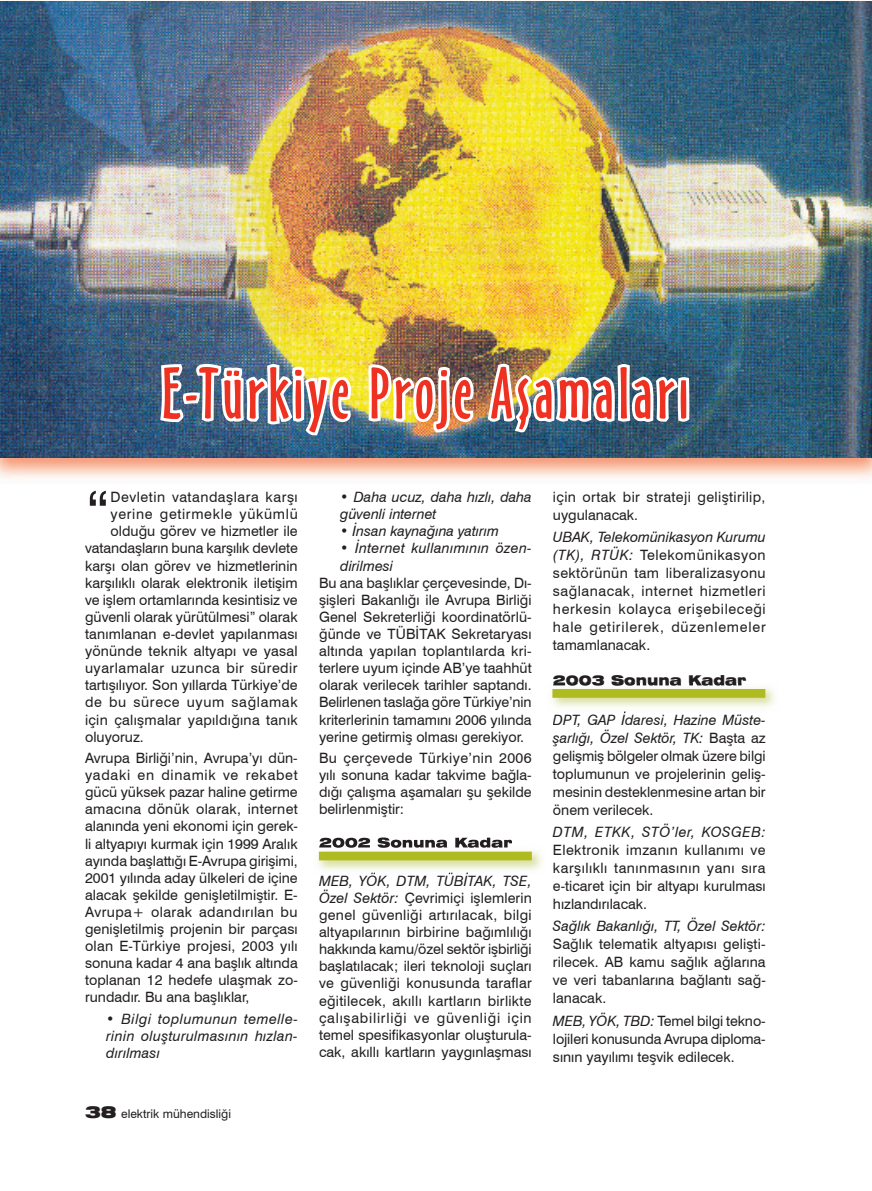
<style>
.page{position:relative;width:872px;height:1191px;background:#fff}
.page>*{position:absolute;margin:0;border:0;box-sizing:border-box;transform-origin:0 0}
.t1{font:67.5px "Oz Handicraft BT";letter-spacing:.06em;color:#ef3122}
.t2{font:61.8px "Swiss 721 BT";color:#231f20}
.t3{font:14.25px/17.1px "Swiss 721 BT";color:#231f20;text-align:justify}
.t4{font:italic 14.25px/17.1px "Swiss 721 BT";color:#231f20;text-align:justify}
.t5{font:14.25px "Swiss 721 BT";letter-spacing:.035em;color:#231f20}
.t6{font:14.25px "Swiss 721 BT";letter-spacing:.045em;color:#231f20}
.t7{font:14.25px/18px "Swiss 721 BT";letter-spacing:.025em;color:#231f20}
.t8{font:italic 14.25px/17.1px "Swiss 721 BT";letter-spacing:.02em;color:#231f20}
.t9{font:14.25px "Swiss 721 BT";letter-spacing:.02em;color:#231f20}
.t10{font:italic 14.25px "Swiss 721 BT";letter-spacing:.035em;color:#231f20}
.t11{font:900 expanded 13.5px "Swiss 721 BT";color:#231f20}
.t12{font:12px "Swiss 721 BT";color:#231f20}
.s1{font-weight:900;font-stretch:expanded;font-size:16.5px}
.s2{font-style:italic}
</style>
<div class="page">
<img style="left:0;top:0;width:872px;height:480px">
<img style="left:0;top:2px;width:872px;height:455px">
<svg style="left:319px;top:837px;width:165px;height:9px"></svg>
<img style="left:157px;top:0;width:199px;height:444px">
<img style="left:365px;top:330px;width:113px;height:106px">
<svg style="left:484px;top:327px;width:209px;height:519px"></svg>
<img style="left:318px;top:847px;width:224px;height:24px">
<img style="left:319px;top:846px;width:189px;height:1px">
<img style="left:371px;top:872px;width:97px;height:2px">
<div style="left:319px;top:852px;width:212px;height:8px;background:#aebc21"></div>
<div style="left:319px;top:851px;width:213px;height:9px;border:1px solid #aebc21"></div>
<img style="left:547px;top:683px;width:228px;height:29px">
<img style="left:553px;top:683px;width:193px;height:2px">
<img style="left:553px;top:711px;width:212px;height:1px">
<div style="left:553px;top:689px;width:212px;height:8px;background:#aebc21"></div>
<h1 class="t1" style="left:162px;top:354px;width:529px">E-Türkiye Proje Aşamaları</h1>
<h2 class="t2" style="left:85px;top:477px;width:27px">“</h2>
<p class="t5" style="left:111px;top:488px;width:189px">Devletin vatandaşlara karşı</p>
<p class="t6" style="left:111px;top:505px;width:189px">yerine getirmekle yükümlü</p>
<p class="t3" style="left:111px;top:522px;width:189px">olduğu görev ve hizmetler ile</p>
<p class="t3" style="left:85px;top:539px;width:214px">vatandaşların buna karşılık devlete</p>
<p class="t3" style="left:85px;top:557px;width:214px">karşı olan görev ve hizmetlerinin</p>
<p class="t3" style="left:85px;top:574px;width:214px">karşılıklı olarak elektronik iletişim</p>
<p class="t3" style="left:85px;top:591px;width:214px">ve işlem ortamlarında kesintisiz ve</p>
<p class="t3" style="left:85px;top:608px;width:214px">güvenli olarak yürütülmesi” olarak</p>
<p class="t3" style="left:85px;top:625px;width:214px">tanımlanan e-devlet yapılanması</p>
<p class="t3" style="left:85px;top:642px;width:214px">yönünde teknik altyapı ve yasal</p>
<p class="t5" style="left:85px;top:659px;width:214px">uyarlamalar uzunca bir süredir</p>
<p class="t3" style="left:85px;top:676px;width:214px">tartışılıyor. Son yıllarda Türkiye’de</p>
<p class="t6" style="left:85px;top:693px;width:214px">de bu sürece uyum sağlamak</p>
<p class="t9" style="left:85px;top:711px;width:214px">için çalışmalar yapıldığına tanık</p>
<p class="t3" style="left:85px;top:728px;width:60px">oluyoruz.</p>
<p class="t3" style="left:85px;top:749px;width:214px">Avrupa Birliği’nin, Avrupa’yı dün&shy;yadaki en dinamik ve rekabet gücü yüksek pazar haline getirme amacına dönük olarak, internet alanında yeni ekonomi için gerek&shy;li altyapıyı kurmak için 1999 Aralık ayında başlattığı E-Avrupa girişimi, 2001 yılında aday ülkeleri de içine alacak şekilde genişletilmiştir. E-Avrupa+ olarak adandırılan bu genişletilmiş projenin bir parçası olan E-Türkiye projesi, 2003 yılı sonuna kadar 4 ana başlık altında toplanan 12 hedefe ulaşmak zo&shy;rundadır. Bu ana başlıklar,</p>
<p class="t4" style="left:106px;top:1010px;width:193px">• Bilgi toplumunun temelle&shy;rinin oluşturulmasının hızlan&shy;dırılması</p>
<p class="t12" style="left:85px;top:1107px;width:147px"><span class="s1">38</span> elektrik mühendisliği</p>
<p class="t4" style="left:340px;top:488px;width:193px">• Daha ucuz, daha hızlı, daha güvenli internet</p>
<p class="t4" style="left:340px;top:522px;width:160px">• İnsan kaynağına yatırım</p>
<p class="t8" style="left:340px;top:539px;width:193px">• İnternet kullanımının özen&shy;dirilmesi</p>
<p class="t3" style="left:319px;top:574px;width:214px">Bu ana başlıklar çerçevesinde, Dı&shy;şişleri Bakanlığı ile Avrupa Birliği Genel Sekreterliği koordinatörlü&shy;ğünde ve TÜBİTAK Sekretaryası altında yapılan toplantılarda kri&shy;terlere uyum içinde AB’ye taahhüt olarak verilecek tarihler saptandı.<br>Belirlenen taslağa göre Türkiye’nin kriterlerinin tamamını 2006 yılında yerine getirmiş olması gerekiyor.</p>
<p class="t3" style="left:319px;top:749px;width:214px">Bu çerçevede Türkiye’nin 2006 yılı sonuna kadar takvime bağla&shy;dığı çalışma aşamaları şu şekilde belirlenmiştir:</p>
<p class="t3" style="left:319px;top:872px;width:214px"><span class="s2">MEB, YÖK, DTM, TÜBİTAK, TSE, Özel Sektör:</span> Çevrimiçi işlemlerin genel güvenliği artırılacak, bilgi altyapılarının birbirine bağımlılığı hakkında kamu/özel sektör işbirliği başlatılacak; ileri teknoloji suçları ve güvenliği konusunda taraflar eğitilecek, akıllı kartların birlikte çalışabilirliği ve güvenliği için temel spesifikasyonlar oluşturula&shy;cak, akıllı kartların yaygınlaşması</p>
<p class="t7" style="left:553px;top:488px;width:214px">için ortak bir strateji geliştirilip, uygulanacak.</p>
<p class="t3" style="left:553px;top:528px;width:214px;line-height:18px"><span class="s2">UBAK, Telekomünikasyon Kurumu (TK), RTÜK:</span> Telekomünikasyon sektörünün tam liberalizasyonu sağlanacak, internet hizmetleri herkesin kolayca erişebileceği hale getirilerek, düzenlemeler tamamlanacak.</p>
<p class="t11" style="left:553px;top:672px;width:195px">2003 Sonuna Kadar</p>
<p class="t3" style="left:553px;top:710px;width:214px;line-height:18px"><span class="s2">DPT, GAP İdaresi, Hazine Müste&shy;şarlığı, Özel Sektör, TK:</span> Başta az gelişmiş bölgeler olmak üzere bilgi toplumunun ve projelerinin geliş&shy;mesinin desteklenmesine artan bir önem verilecek.</p>
<p class="t10" style="left:553px;top:823px;width:214px">DTM, ETKK, STÖ’ler, KOSGEB:</p>
<p class="t3" style="left:553px;top:840px;width:214px;line-height:18px">Elektronik imzanın kullanımı ve karşılıklı tanınmasının yanı sıra e-ticaret için bir altyapı kurulması hızlandırılacak.</p>
<p class="t4" style="left:553px;top:917px;width:214px">Sağlık Bakanlığı, TT, Özel Sektör:</p>
<p class="t3" style="left:553px;top:935px;width:214px;line-height:18px">Sağlık telematik altyapısı gelişti&shy;rilecek. AB kamu sağlık ağlarına ve veri tabanlarına bağlantı sağ&shy;lanacak.</p>
<p class="t3" style="left:553px;top:1011px;width:214px;line-height:18px"><span class="s2">MEB, YÖK, TBD:</span> Temel bilgi tekno&shy;lojileri konusunda Avrupa diploma&shy;sının yayılımı teşvik edilecek.</p>
</div>
